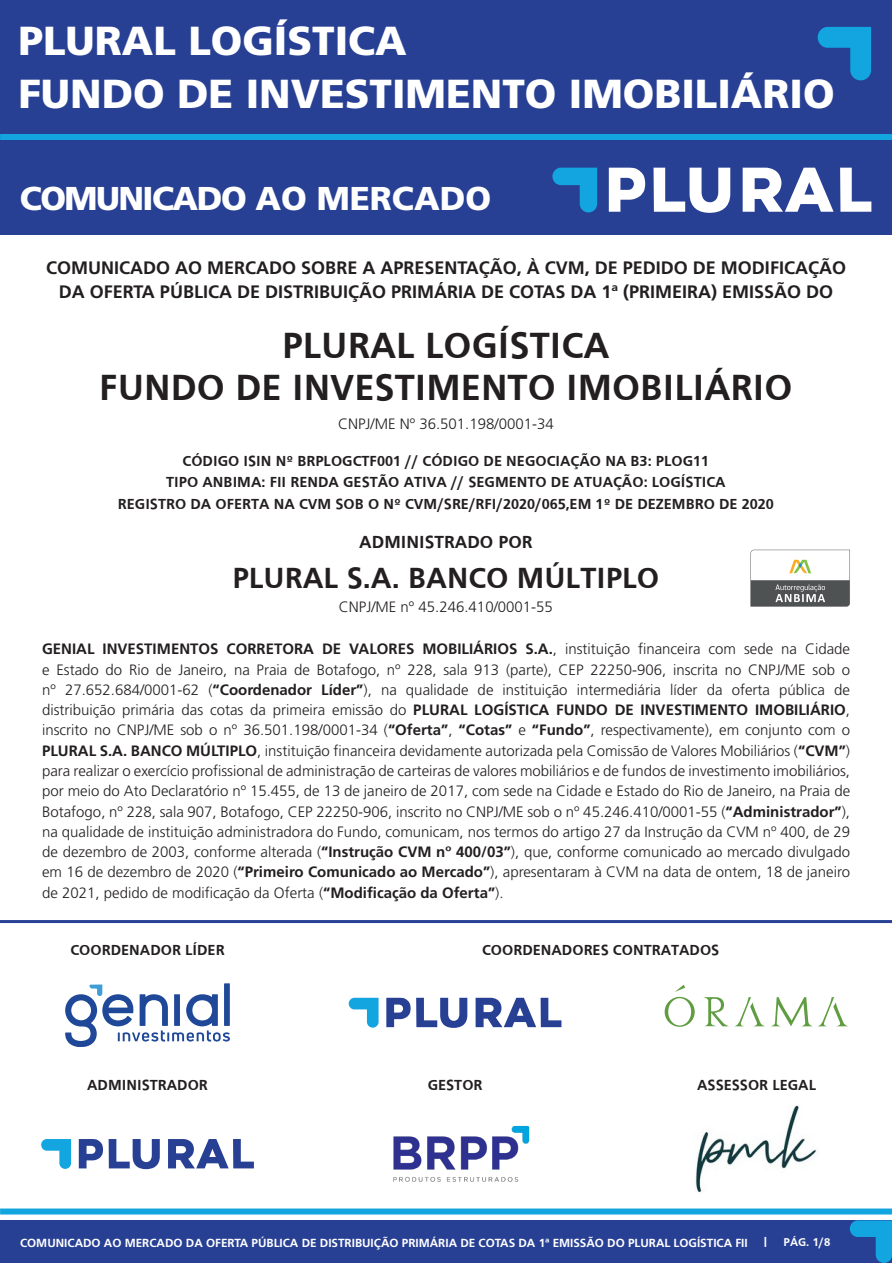
<style>
.page{position:relative;width:892px;height:1263px;background:#fff}
.page>*{position:absolute;margin:0;border:0;box-sizing:border-box;transform-origin:0 0}
.t1{font:40.5px/52.5px "Frutiger LT 75 Blk";color:#fff}
.t2{font:700 37.5px "Frutiger";color:#231f20}
.t3{font:33px "Frutiger LT 75 Blk";letter-spacing:-.045em;color:#fff}
.t4{font:700 30px "Frutiger";color:#231f20}
.t5{font:18px/24px "Frutiger LT 65 Bd";color:#231f20;text-align:center}
.t6{font:700 18px "Frutiger";color:#231f20}
.t7{font:300 15px/20.2px "Frutiger";color:#231f20;text-align:justify}
.t8{font:700 15px "Frutiger";color:#231f20}
.t9{font:11.7px "Frutiger LT 65 Bd";color:#fff}
.t10{font:700 11.7px "Frutiger";color:#fff}
.s1{font-family:"Frutiger LT 65 Bd";font-weight:400}
</style>
<div class="page">
<div style="left:0;top:0;width:891px;height:234px;background:#284094"></div>
<svg style="left:608px;top:168px;width:37px;height:44px"></svg>
<svg style="left:742px;top:168px;width:91px;height:44px"></svg>
<svg style="left:653px;top:168px;width:77px;height:45px"></svg>
<svg style="left:840px;top:168px;width:31px;height:44px"></svg>
<svg style="left:552px;top:168px;width:45px;height:44px"></svg>
<svg style="left:817px;top:27px;width:54px;height:53px"></svg>
<div style="left:0;top:1220px;width:891px;height:42px;background:#284094"></div>
<svg style="left:849px;top:1220px;width:42px;height:42px"></svg>
<div style="left:0;top:134px;width:891px;height:6px;background:#12a5df"></div>
<div style="left:0;top:1208px;width:891px;height:6px;background:#12a5df"></div>
<hr style="left:0;top:919px;width:891px;height:3px;background:#284195">
<svg style="left:750px;top:549px;width:100px;height:57px"></svg>
<img style="left:695px;top:1105px;width:122px;height:88px">
<svg style="left:79px;top:1139px;width:24px;height:29px"></svg>
<svg style="left:109px;top:1139px;width:51px;height:29px"></svg>
<svg style="left:168px;top:1139px;width:86px;height:29px"></svg>
<svg style="left:41px;top:1139px;width:30px;height:29px"></svg>
<svg style="left:65px;top:983px;width:165px;height:64px"></svg>
<svg style="left:386px;top:997px;width:24px;height:30px"></svg>
<svg style="left:416px;top:997px;width:51px;height:30px"></svg>
<svg style="left:475px;top:997px;width:86px;height:30px"></svg>
<svg style="left:349px;top:997px;width:29px;height:30px"></svg>
<svg style="left:703px;top:997px;width:144px;height:29px"></svg>
<svg style="left:664px;top:984px;width:30px;height:42px"></svg>
<img style="left:393px;top:1125px;width:137px;height:57px">
<h1 class="t1" style="left:18px;top:15px;width:817px">PLURAL LOGÍSTICA<br>FUNDO DE INVESTIMENTO IMOBILIÁRIO</h1>
<h3 class="t3" style="left:20px;top:179px;width:472px">COMUNICADO AO MERCADO</h3>
<p class="t5" style="left:46px;top:255px;width:801px">COMUNICADO AO MERCADO SOBRE A APRESENTAÇÃO, À CVM, DE PEDIDO DE MODIFICAÇÃO<br>DA OFERTA PÚBLICA DE DISTRIBUIÇÃO PRIMÁRIA DE COTAS DA 1ª (PRIMEIRA) EMISSÃO DO</p>
<p class="t2" style="left:282px;top:324px;width:329px">PLURAL LOGÍSTICA</p>
<p class="t2" style="left:99px;top:366px;width:694px">FUNDO DE INVESTIMENTO IMOBILIÁRIO</p>
<p class="t7" style="left:338px;top:413px;width:217px">CNPJ/ME Nº 36.501.198/0001-34</p>
<p class="t8" style="left:182px;top:452px;width:528px">CÓDIGO ISIN Nº BRPLOGCTF001 // CÓDIGO DE NEGOCIAÇÃO NA B3: PLOG11</p>
<p class="t8" style="left:166px;top:473px;width:561px">TIPO ANBIMA: FII RENDA GESTÃO ATIVA // SEGMENTO DE ATUAÇÃO: LOGÍSTICA</p>
<p class="t8" style="left:118px;top:495px;width:657px">REGISTRO DA OFERTA NA CVM SOB O Nº CVM/SRE/RFI/2020/065,EM 1º DE DEZEMBRO DE 2020</p>
<p class="t6" style="left:359px;top:531px;width:175px">ADMINISTRADO POR</p>
<p class="t4" style="left:232px;top:561px;width:428px">PLURAL S.A. BANCO MÚLTIPLO</p>
<p class="t7" style="left:339px;top:597px;width:215px">CNPJ/ME nº 45.246.410/0001-55</p>
<p class="t7" style="left:42px;top:638px;width:809px"><span class="s1">GENIAL INVESTIMENTOS CORRETORA DE VALORES MOBILIÁRIOS S.A.</span>, instituição financeira com sede na Cidade e Estado do Rio de Janeiro, na Praia de Botafogo, nº 228, sala 913 (parte), CEP 22250-906, inscrita no CNPJ/ME sob o nº 27.652.684/0001-62 (<span class="s1">“Coordenador Líder”</span>), na qualidade de instituição intermediária líder da oferta pública de distribuição primária das cotas da primeira emissão do <span class="s1">PLURAL LOGÍSTICA FUNDO DE INVESTIMENTO IMOBILIÁRIO</span>, inscrito no CNPJ/ME sob o nº 36.501.198/0001-34 (<span class="s1">“Oferta”</span>, <span class="s1">“Cotas”</span> e <span class="s1">“Fundo”</span>, respectivamente), em conjunto com o <span class="s1">PLURAL S.A. BANCO MÚLTIPLO</span>, instituição financeira devidamente autorizada pela Comissão de Valores Mobiliários (<span class="s1">“CVM”</span>) para realizar o exercício profissional de administração de carteiras de valores mobiliários e de fundos de investimento imobiliários, por meio do Ato Declaratório nº 15.455, de 13 de janeiro de 2017, com sede na Cidade e Estado do Rio de Janeiro, na Praia de Botafogo, nº 228, sala 907, Botafogo, CEP 22250-906, inscrito no CNPJ/ME sob o nº 45.246.410/0001-55 (<span class="s1">“Administrador”</span>), na qualidade de instituição administradora do Fundo, comunicam, nos termos do artigo 27 da Instrução da CVM nº 400, de 29 de dezembro de 2003, conforme alterada (<span class="s1">“Instrução CVM nº 400/03”</span>), que, conforme comunicado ao mercado divulgado em 16 de dezembro de 2020 (<span class="s1">“Primeiro Comunicado ao Mercado”</span>), apresentaram à CVM na data de ontem, 18 de janeiro de 2021, pedido de modificação da Oferta (<span class="s1">“Modificação da Oferta”</span>).</p>
<p class="t8" style="left:70px;top:941px;width:156px">COORDENADOR LÍDER</p>
<p class="t8" style="left:482px;top:941px;width:239px">COORDENADORES CONTRATADOS</p>
<p class="t8" style="left:87px;top:1075px;width:122px">ADMINISTRADOR</p>
<p class="t8" style="left:427px;top:1075px;width:56px">GESTOR</p>
<p class="t8" style="left:697px;top:1075px;width:120px">ASSESSOR LEGAL</p>
<p class="t9" style="left:20px;top:1235px;width:749px">COMUNICADO AO MERCADO DA OFERTA PÚBLICA DE DISTRIBUIÇÃO PRIMÁRIA DE COTAS DA 1ª EMISSÃO DO PLURAL LOGÍSTICA FII <sup>|</sup></p>
<p class="t10" style="left:783px;top:1235px;width:48px">PÁG. 1/8</p>
</div>
